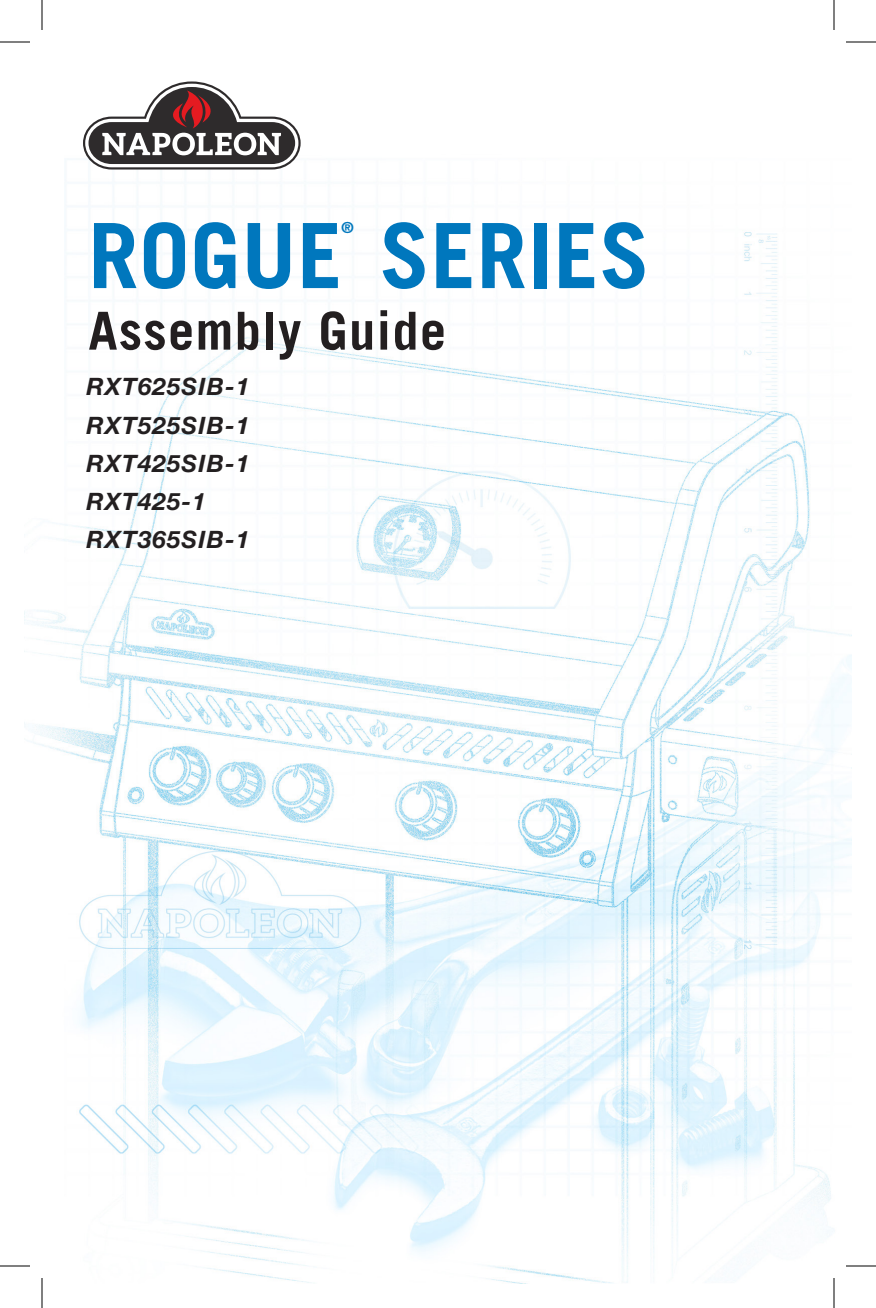
<style>
.page{position:relative;width:876px;height:1308px;background:#fff}
.page>*{position:absolute;margin:0;border:0;box-sizing:border-box;transform-origin:0 0}
.AG_Title{font:700 90px "Trade Gothic LT Std";letter-spacing:.01em;color:#0077bd}
.AG_Subtitle{font:700 52.4px "Trade Gothic LT Std";letter-spacing:.025em;color:#231f20}
.AG_Helvetica_1{font:italic 700 24px "Helvetica Neue";letter-spacing:.05em;color:#231f20}
.AG_Title-2{font:700 15.2px "Trade Gothic LT Std";color:#0077bd}
</style>
<div class="page">
<img style="left:24px;top:204px;width:828px;height:1080px">
<svg style="left:83px;top:81px;width:218px;height:89px"></svg>
<hr style="left:0;top:1265px;width:30px;height:2px;background:#fff">
<hr style="left:846px;top:1265px;width:30px;height:2px;background:#fff">
<hr style="left:41px;top:1278px;width:2px;height:30px;background:#fff">
<hr style="left:833px;top:1278px;width:2px;height:30px;background:#fff">
<hr style="left:0;top:42px;width:30px;height:1px;background:#000">
<hr style="left:846px;top:42px;width:30px;height:1px;background:#000">
<hr style="left:0;top:1266px;width:30px;height:1px;background:#000">
<hr style="left:846px;top:1266px;width:30px;height:1px;background:#000">
<hr style="left:42px;top:0;width:1px;height:30px;background:#000">
<hr style="left:42px;top:1278px;width:1px;height:30px;background:#000">
<hr style="left:834px;top:0;width:1px;height:30px;background:#000">
<hr style="left:834px;top:1278px;width:1px;height:30px;background:#000">
<p class="AG_Title" style="left:88px;top:201px;width:563px">ROGUE SERIES</p>
<p class="AG_Title-2" style="left:341px;top:219px;width:14px">®</p>
<p class="AG_Subtitle" style="left:88px;top:299px;width:359px">Assembly Guide</p>
<p class="AG_Helvetica_1" style="left:86px;top:368px;width:165px">RXT625SIB-1</p>
<p class="AG_Helvetica_1" style="left:86px;top:406px;width:165px">RXT525SIB-1</p>
<p class="AG_Helvetica_1" style="left:86px;top:444px;width:165px">RXT425SIB-1</p>
<p class="AG_Helvetica_1" style="left:86px;top:483px;width:121px">RXT425-1</p>
<p class="AG_Helvetica_1" style="left:86px;top:521px;width:165px">RXT365SIB-1</p>
</div>
